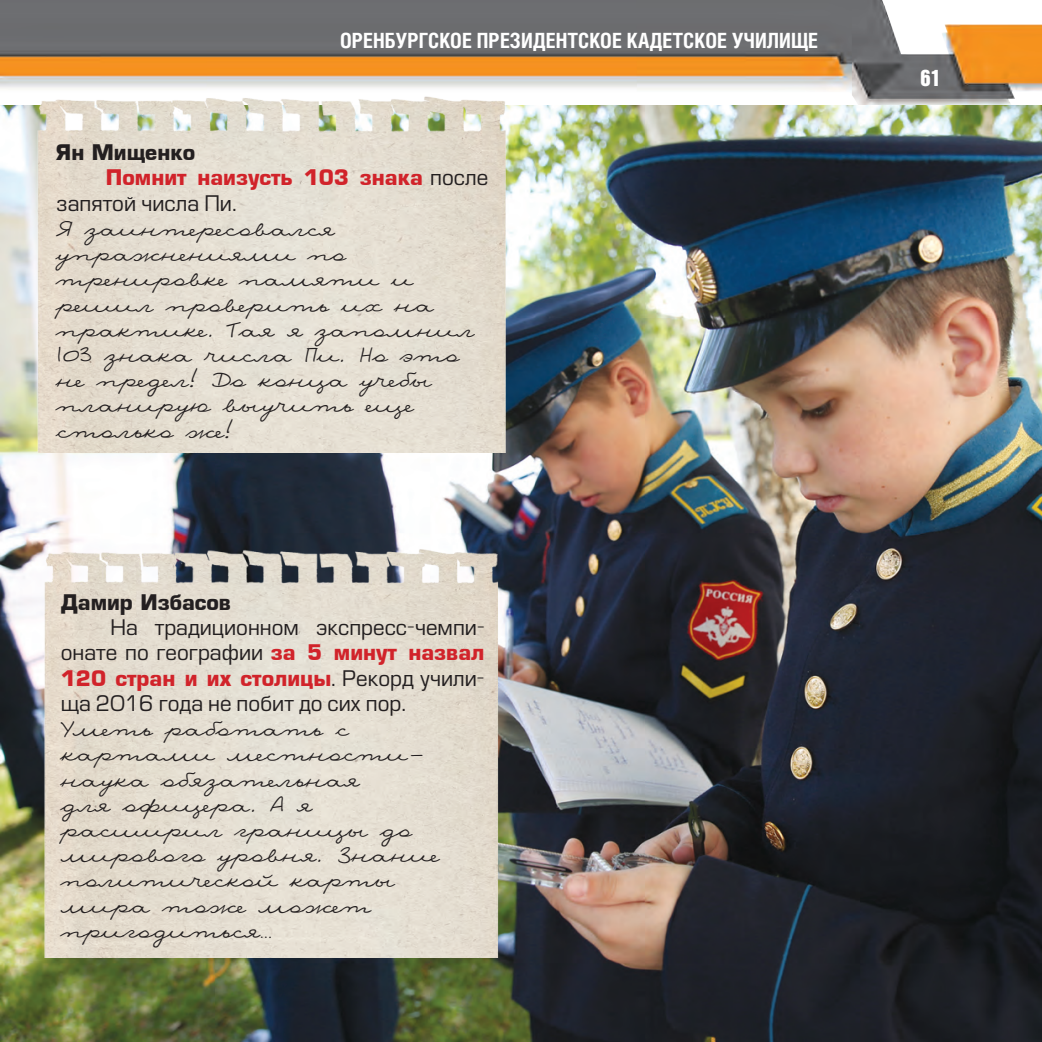
<style>
.page{position:relative;width:1042px;height:1042px;background:#fff}
.page>*{position:absolute;margin:0;border:0;box-sizing:border-box;transform-origin:0 0}
.t1{font:22.75px "Bastion Kontrast";color:#fff}
.t2{font:21px/25.2px "Nina CTT";color:#231f20}
.t3{font:21px/25.2px "Europe";color:#231f20;text-align:justify}
.t4{font:700 21px "Helios Cond";color:#fff}
.t5{font:700 21px "Europe";color:#d1232a}
.t6{font:700 21px "Europe";color:#231f20}
.s1{font-weight:400;color:#231f20}
.s2{font-weight:700;color:#d1232a}
</style>
<div class="page">
<img style="left:0;top:0;width:1042px;height:1042px">
<img style="left:0;top:105px;width:1px;height:937px">
<img style="left:31px;top:91px;width:480px;height:361px">
<img style="left:39px;top:539px;width:464px;height:418px">
<p class="t4" style="left:340px;top:28px;width:480px">ОРЕНБУРГСКОЕ ПРЕЗИДЕНТСКОЕ КАДЕТСКОЕ УЧИЛИЩЕ</p>
<p class="t6" style="left:56px;top:140px;width:140px">Ян Мищенко</p>
<p class="t5" style="left:106px;top:165px;width:384px">Помнит наизусть 103 знака <span class="s1">после</span></p>
<p class="t3" style="left:56px;top:191px;width:182px">запятой числа Пи.</p>
<p class="t2" style="left:56px;top:217px;width:419px">Я заинтересовался упражнениями по тренировке памяти и решил проверить их на практике. Тая я запомнил<br>103 знака числа Пи. Но это не предел! До конца учебы планирую выучить еще столько же!</p>
<p class="t6" style="left:61px;top:590px;width:172px">Дамир Избасов</p>
<p class="t3" style="left:61px;top:615px;width:425px;text-indent:50px">На традиционном экспресс-чемпи&shy;онате по географии <span class="s2">за 5 минут назвал 120 стран и их столицы</span>. Рекорд учили&shy;ща 2016 года не побит до сих пор.</p>
<p class="t2" style="left:61px;top:717px;width:380px">Уметь работать с картами местности– наука обязательная<br>для офицера. А я расширил границы до мирового уровня. Знание политической карты мира тоже может пригодиться…</p>
<p class="t1" style="left:920px;top:66px;width:22px">61</p>
</div>
